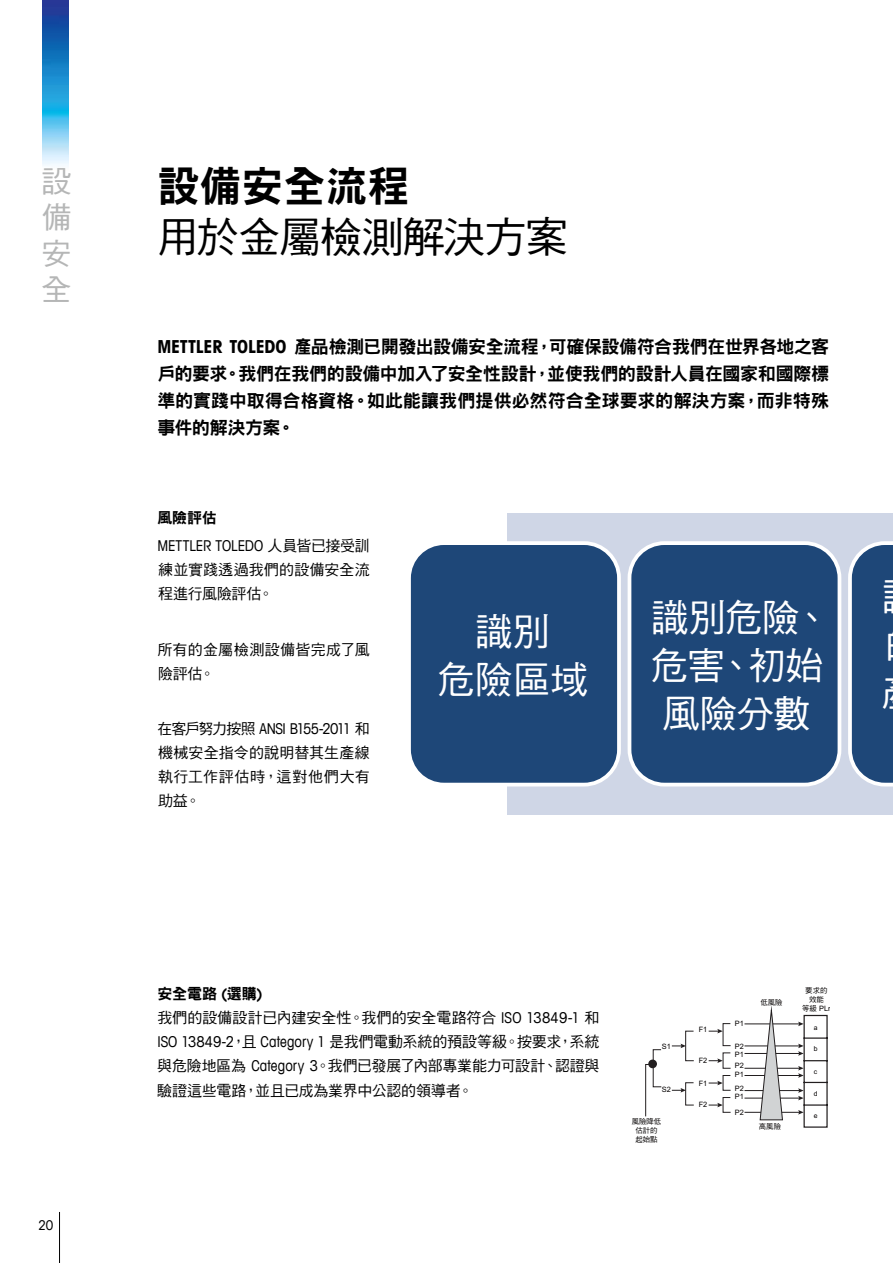
<style>
.page{position:relative;width:893px;height:1263px;background:#fff}
.page>*{position:absolute;margin:0;border:0;box-sizing:border-box;transform-origin:0 0}
.t1{font:42px "DF Hei Std W5";letter-spacing:-.025em;color:#000}
.t2{font:42px "DF Hei Std W9";color:#000}
.t3{font:37.8px/48.2px "DF Hei Std W5 E Ten B5 H";letter-spacing:-.015em;color:#fff;text-align:center}
.t4{font:30px/36px "DF Hei Std W5";color:#b5b6b6;text-align:justify}
.t5{font:18px/27px "DF Hei Std W9";color:#000;text-align:justify}
.t6{font:15px/24px "DF Hei Std W5";letter-spacing:-.005em;color:#000;text-align:justify}
.t7{font:condensed 15px "Avant Garde Com";letter-spacing:-.045em;color:#000}
.t8{font:condensed 15px "Avant Garde Com";letter-spacing:-.005em;color:#000}
.t9{font:15px/24px "DF Hei Std W5";letter-spacing:.015em;color:#000}
.t10{font:15px "DF Hei Std W9";color:#000}
.t11{font:condensed 13.5px "Avant Garde Com";color:#000}
.t12{font:7.35px "Arial";color:#040000}
.t13{font:7.35px/8.9px "DF Hei Std W5 E Ten B5 H";color:#040000;text-align:center}
.t14{font:6.9px "Arial";color:#040000}
.s1{font-family:"Avant Garde Com";font-weight:700;font-stretch:condensed}
.s2{font-family:"DF Hei Std W5";font-stretch:normal}
.s3{font-family:"Avant Garde Com";font-stretch:condensed}
.s4{font-family:"DF Hei Std W5 E Ten B5 H"}
</style>
<div class="page">
<img style="left:43px;top:0;width:25px;height:166px">
<div style="left:507px;top:513px;width:386px;height:302px;background:#cfd6e6"></div>
<div style="left:409px;top:543px;width:210px;height:242px;background:#1e4778;border-radius:35px"></div>
<div style="left:407px;top:541px;width:214px;height:245px;border:4px solid #fff;border-radius:35px"></div>
<div style="left:629px;top:543px;width:210px;height:242px;background:#1e4778;border-radius:35px"></div>
<div style="left:628px;top:541px;width:213px;height:245px;border:4px solid #fff;border-radius:35px"></div>
<svg style="left:848px;top:541px;width:45px;height:245px;background:#3e618b"></svg>
<hr style="left:744px;top:1023px;width:56px;height:1px;background:#221e1f">
<svg style="left:645px;top:1023px;width:86px;height:94px"></svg>
<hr style="left:744px;top:1045px;width:56px;height:1px;background:#221e1f">
<hr style="left:744px;top:1053px;width:56px;height:1px;background:#221e1f">
<hr style="left:744px;top:1068px;width:56px;height:1px;background:#221e1f">
<hr style="left:744px;top:1075px;width:56px;height:1px;background:#221e1f">
<hr style="left:744px;top:1090px;width:56px;height:1px;background:#221e1f">
<hr style="left:744px;top:1098px;width:56px;height:1px;background:#221e1f">
<hr style="left:744px;top:1112px;width:56px;height:1px;background:#221e1f">
<svg style="left:798px;top:1014px;width:30px;height:114px"></svg>
<svg style="left:759px;top:1009px;width:24px;height:111px"></svg>
<hr style="left:59px;top:1212px;width:1px;height:51px;background:#000">
<h3 class="t4" style="left:41px;top:163px;width:32px">設備安全</h3>
<p class="t11" style="left:38px;top:1217px;width:16px">20</p>
<h1 class="t2" style="left:157px;top:163px;width:253px">設備安全流程</h1>
<h1 class="t1" style="left:157px;top:214px;width:412px">用於金屬檢測解決方案</h1>
<p class="t5" style="left:157px;top:333px;width:673px"><span class="s1">METTLER TOLEDO</span> 產品檢測已開發出設備安全流程，可確保設備符合我們在世界各地之客戶的要求。我們在我們的設備中加入了安全性設計，並使我們的設計人員在國家和國際標準的實踐中取得合格資格。如此能讓我們提供必然符合全球要求的解決方案，而非特殊事件的解決方案。</p>
<p class="t10" style="left:157px;top:510px;width:61px">風險評估</p>
<p class="t8" style="left:157px;top:536px;width:214px">METTLER TOLEDO <span class="s2">人員皆已接受訓</span></p>
<p class="t6" style="left:158px;top:557px;width:213px">練並實踐透過我們的設備安全流程進行風險評估。</p>
<p class="t9" style="left:157px;top:637px;width:214px">所有的金屬檢測設備皆完成了風險評估。</p>
<p class="t7" style="left:157px;top:719px;width:214px"><span class="s2">在客戶努力按照</span> ANSI B155-2011 <span class="s2">和</span></p>
<p class="t6" style="left:158px;top:740px;width:213px">機械安全指令的說明替其生產線執行工作評估時，這對他們大有助益。</p>
<h2 class="t3" style="left:437px;top:606px;width:152px">識別<br>危險區域</h2>
<h2 class="t3" style="left:651px;top:592px;width:181px">識別危險、危害、初始風險分數</h2>
<p class="t10" style="left:157px;top:986px;width:107px">安全電路 <span class="s1">(</span>選購<span class="s1">)</span></p>
<p class="t6" style="left:157px;top:1006px;width:444px">我們的設備設計已內建安全性。我們的安全電路符合 <span class="s3">ISO 13849-1</span> 和<span class="s3">ISO 13849-2</span>，且 <span class="s3">Category 1</span> 是我們電動系統的預設等級。按要求，系統與危險地區為 <span class="s3">Category 3</span>。我們已發展了內部專業能力可設計、認證與驗證這些電路，並且已成為業界中公認的領導者。</p>
<p class="t12" style="left:662px;top:1041px;width:11px">S1</p>
<p class="t12" style="left:662px;top:1084px;width:11px">S2</p>
<p class="t13" style="left:632px;top:1117px;width:31px">風險降低估計的起始點</p>
<p class="t12" style="left:699px;top:1025px;width:10px">F1</p>
<p class="t12" style="left:699px;top:1055px;width:10px">F2</p>
<p class="t12" style="left:699px;top:1078px;width:10px">F1</p>
<p class="t12" style="left:699px;top:1099px;width:10px">F2</p>
<p class="t12" style="left:735px;top:1018px;width:11px">P1</p>
<p class="t12" style="left:735px;top:1041px;width:11px">P2</p>
<p class="t12" style="left:735px;top:1061px;width:11px">P2</p>
<p class="t12" style="left:735px;top:1083px;width:11px">P2</p>
<p class="t12" style="left:735px;top:1107px;width:11px">P2</p>
<p class="t12" style="left:735px;top:1049px;width:11px">P1</p>
<p class="t12" style="left:735px;top:1069px;width:11px">P1</p>
<p class="t12" style="left:735px;top:1091px;width:11px">P1</p>
<p class="t13" style="left:760px;top:998px;width:24px">低風險</p>
<p class="t13" style="left:759px;top:1122px;width:24px">高風險</p>
<p class="t13" style="left:805px;top:986px;width:24px">要求的效能</p>
<p class="t12" style="left:802px;top:1003px;width:30px"><span class="s4">等級</span> PLr</p>
<p class="t14" style="left:814px;top:1022px;width:5px">a</p>
<p class="t14" style="left:814px;top:1044px;width:5px">b</p>
<p class="t14" style="left:814px;top:1066px;width:5px">c</p>
<p class="t14" style="left:814px;top:1088px;width:5px">d</p>
<p class="t14" style="left:814px;top:1110px;width:5px">e</p>
</div>
